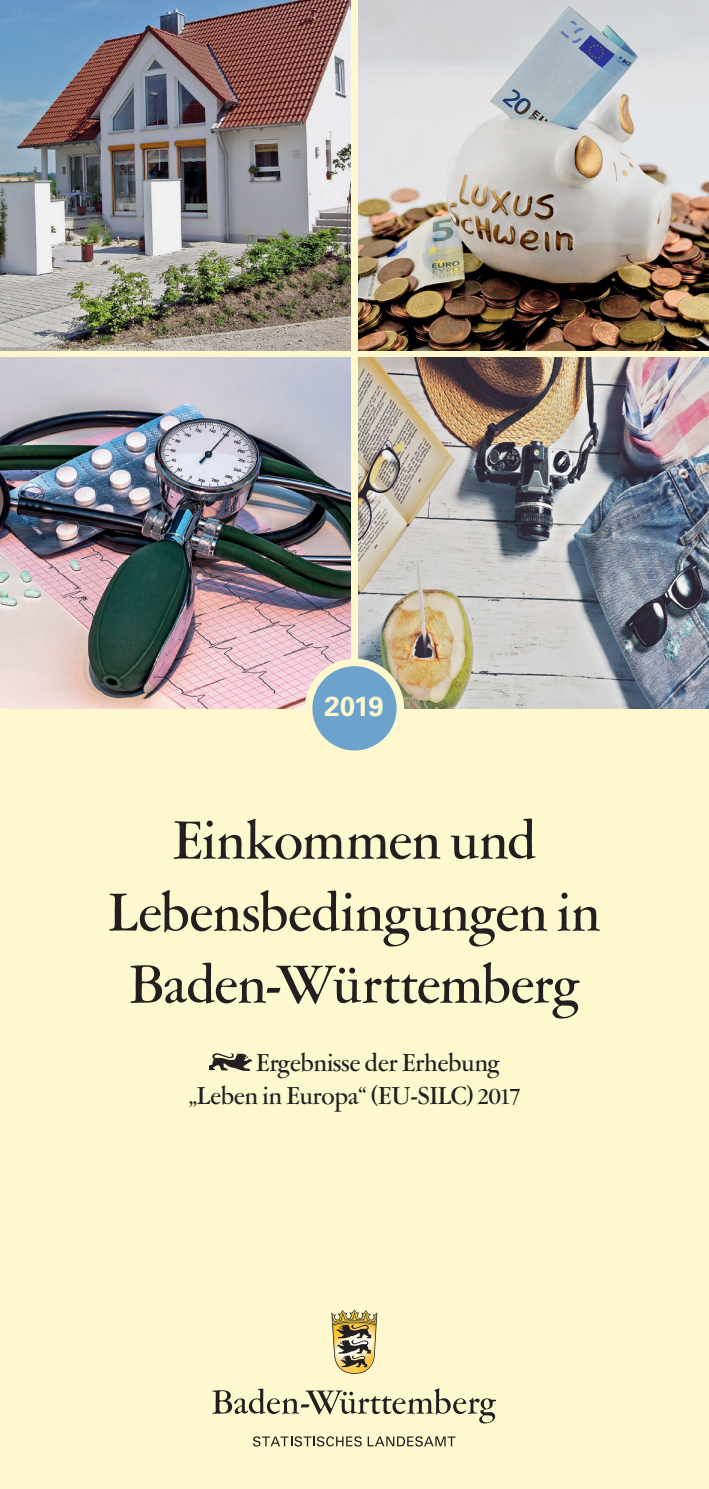
<style>
.page{position:relative;width:709px;height:1489px;background:#fff}
.page>*{position:absolute;margin:0;border:0;box-sizing:border-box;transform-origin:0 0}
.Titelseite{font:500 60px "Garamont Amst SH";letter-spacing:.005em;color:#231f20}
.t1{font:500 27.5px/33px "Garamont Amst SH";letter-spacing:.005em;color:#231f20}
.t2{font:700 27.5px "Univers";color:#fef8ce}
</style>
<div class="page">
<div style="left:0;top:0;width:709px;height:1488px;background:#fef8ce"></div>
<svg style="left:212px;top:1388px;width:284px;height:35px"></svg>
<img style="left:331px;top:1309px;width:46px;height:64px">
<svg style="left:253px;top:1436px;width:109px;height:10px"></svg>
<svg style="left:368px;top:1436px;width:87px;height:10px"></svg>
<img style="left:358px;top:0;width:351px;height:351px">
<img style="left:0;top:0;width:351px;height:351px">
<img style="left:358px;top:357px;width:351px;height:351px">
<img style="left:0;top:357px;width:351px;height:351px">
<svg style="left:308px;top:662px;width:92px;height:92px;background:#7fadcb"></svg>
<div style="left:305px;top:658px;width:99px;height:100px;border:8px solid #fef8ce;border-radius:50%"></div>
<div style="left:322px;top:695px;width:64px;height:29px;background:#6ca2cb"></div>
<img style="left:209px;top:1053px;width:43px;height:17px">
<p class="t2" style="left:324px;top:690px;width:61px">2019</p>
<p class="Titelseite" style="left:173px;top:811px;width:364px">Einkommen und</p>
<p class="Titelseite" style="left:109px;top:883px;width:492px">Lebensbedingungen in</p>
<p class="Titelseite" style="left:130px;top:955px;width:450px">Baden-Württemberg</p>
<p class="t1" style="left:189px;top:1047px;width:333px;text-indent:68px">Ergebnisse der Erhebung „Leben in Europa“ (EU-SILC) 2017</p>
</div>
